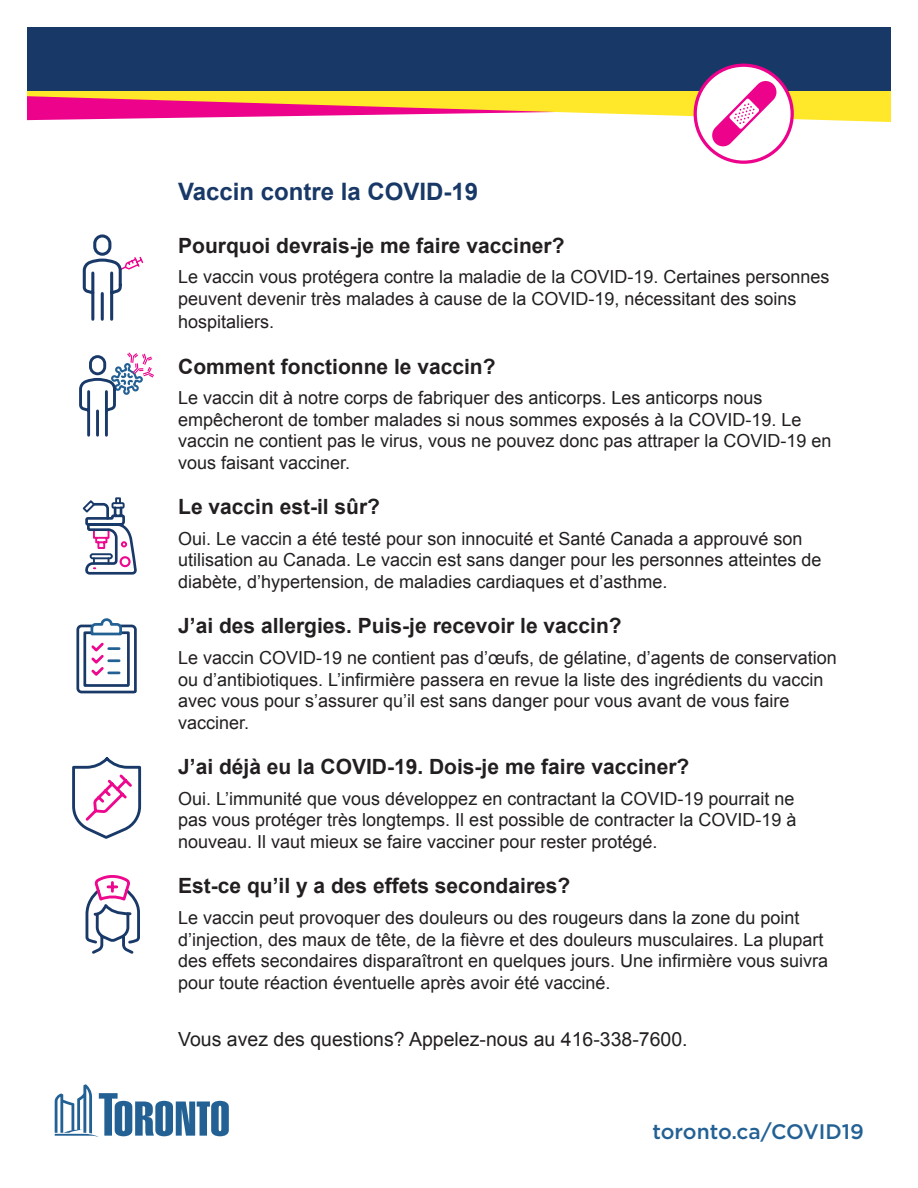
<style>
.page{position:relative;width:918px;height:1188px;background:#fff}
.page>*{position:absolute;margin:0;border:0;box-sizing:border-box;transform-origin:0 0}
.t1{font:700 24px "Arial";color:#183867}
.t2{font:700 21px "Arial";color:#231f20}
.t3{font:500 21px "Gotham";color:#236194}
.t4{font:19.5px "Arial";color:#231f20}
.t5{font:18px/21.6px "Arial";color:#231f20}
</style>
<div class="page">
<svg style="left:85px;top:875px;width:55px;height:79px"></svg>
<svg style="left:79px;top:352px;width:75px;height:85px"></svg>
<svg style="left:82px;top:497px;width:55px;height:78px"></svg>
<svg style="left:76px;top:618px;width:61px;height:76px"></svg>
<svg style="left:82px;top:234px;width:62px;height:87px"></svg>
<svg style="left:72px;top:757px;width:70px;height:82px"></svg>
<svg style="left:55px;top:1084px;width:174px;height:53px"></svg>
<div style="left:27px;top:27px;width:864px;height:64px;background:#183867"></div>
<svg style="left:695px;top:65px;width:97px;height:97px"></svg>
<div style="left:694px;top:64px;width:100px;height:100px;border:3px solid #ed028c;border-radius:50%"></div>
<svg style="left:27px;top:71px;width:864px;height:76px"></svg>
<h1 class="t1" style="left:178px;top:176px;width:302px">Vaccin contre la COVID-19</h1>
<p class="t2" style="left:178px;top:231px;width:388px">Pourquoi devrais-je me faire vacciner?</p>
<p class="t5" style="left:178px;top:266px;width:653px">Le vaccin vous protégera contre la maladie de la COVID-19. Certaines personnes peuvent devenir très malades à cause de la COVID-19, nécessitant des soins</p>
<p class="t5" style="left:178px;top:311px;width:98px">hospitaliers.</p>
<p class="t2" style="left:178px;top:352px;width:319px">Comment fonctionne le vaccin?</p>
<p class="t5" style="left:178px;top:387px;width:655px">Le vaccin dit à notre corps de fabriquer des anticorps. Les anticorps nous empêcheront de tomber malades si nous sommes exposés à la COVID-19. Le vaccin ne contient pas le virus, vous ne pouvez donc pas attraper la COVID-19 en vous faisant vacciner.</p>
<p class="t2" style="left:178px;top:493px;width:203px">Le vaccin est-il sûr?</p>
<p class="t5" style="left:178px;top:528px;width:645px">Oui. Le vaccin a été testé pour son innocuité et Santé Canada a approuvé son utilisation au Canada. Le vaccin est sans danger pour les personnes atteintes de diabète, d’hypertension, de maladies cardiaques et d’asthme.</p>
<p class="t2" style="left:178px;top:612px;width:445px">J’ai des allergies. Puis-je recevoir le vaccin?</p>
<p class="t5" style="left:178px;top:647px;width:660px">Le vaccin COVID-19 ne contient pas d’œufs, de gélatine, d’agents de conservation ou d’antibiotiques. L’infirmière passera en revue la liste des ingrédients du vaccin avec vous pour s’assurer qu’il est sans danger pour vous avant de vous faire vacciner.</p>
<p class="t2" style="left:178px;top:753px;width:513px">J’ai déjà eu la COVID-19. Dois-je me faire vacciner?</p>
<p class="t5" style="left:178px;top:788px;width:620px;text-align:justify">Oui. L’immunité que vous développez en contractant la COVID-19 pourrait ne pas vous protéger très longtemps. Il est possible de contracter la COVID-19 à nouveau. Il vaut mieux se faire vacciner pour rester protégé.</p>
<p class="t2" style="left:178px;top:872px;width:394px">Est-ce qu’il y a des effets secondaires?</p>
<p class="t5" style="left:178px;top:907px;width:651px">Le vaccin peut provoquer des douleurs ou des rougeurs dans la zone du point d’injection, des maux de tête, de la fièvre et des douleurs musculaires. La plupart des effets secondaires disparaîtront en quelques jours. Une infirmière vous suivra pour toute réaction éventuelle après avoir été vacciné.</p>
<p class="t4" style="left:178px;top:1026px;width:511px">Vous avez des questions? Appelez-nous au 416-338-7600.</p>
<p class="t3" style="left:653px;top:1118px;width:213px">toronto.ca/COVID19</p>
</div>
